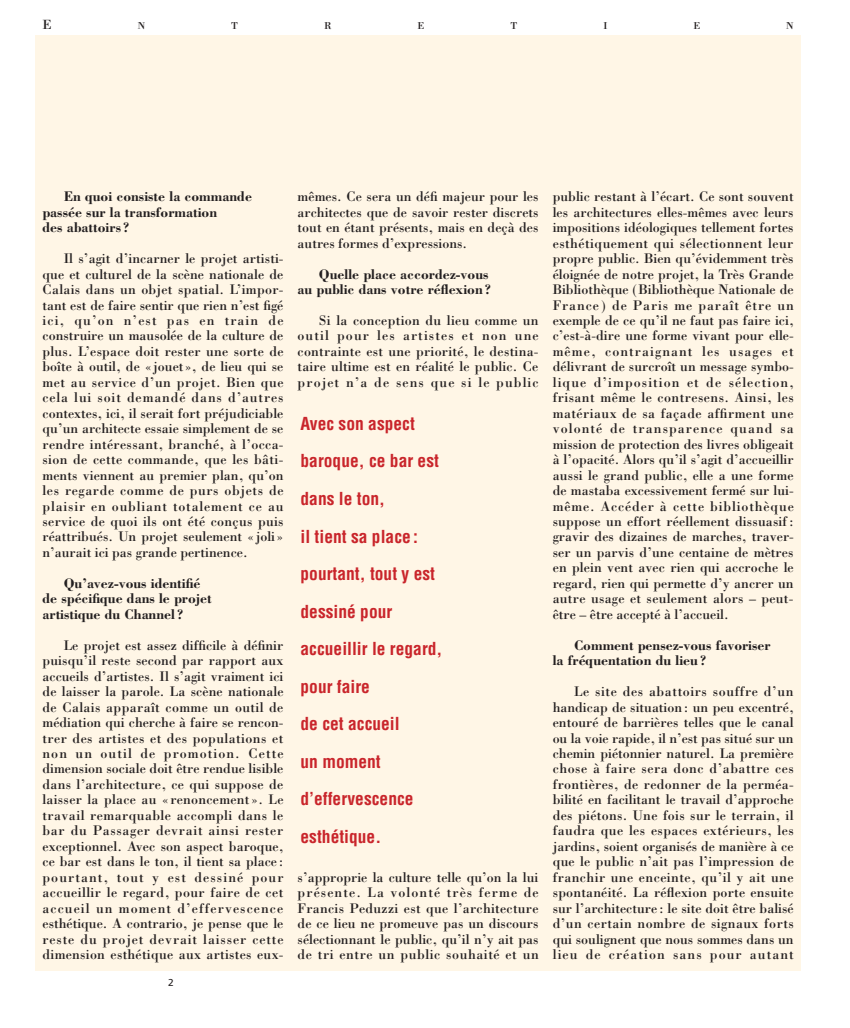
<style>
.page{position:relative;width:850px;height:1028px;background:#fff}
.page>*{position:absolute;margin:0;border:0;box-sizing:border-box;transform-origin:0 0}
.t1{font:700 condensed 17.5px/37.5px "Helvetica";color:#c9252b}
.t2{font:14.38px/15.5px "Bodoni";letter-spacing:.01em;color:#231f20;text-align:justify}
.t3{font:700 14.38px/15.5px "Bodoni";color:#231f20}
.t4{font:13.75px "Bodoni";color:#231f20}
.t5{font:10.25px "Bodoni";color:#231f20}
.t6{font:10px "Frutiger";color:#231f20}
</style>
<div class="page">
<div style="left:35px;top:35px;width:766px;height:936px;background:#fff6e6"></div>
<p class="t4" style="left:43px;top:19px;width:11px">E</p>
<p class="t5" style="left:138px;top:22px;width:9px">N</p>
<p class="t5" style="left:231px;top:22px;width:8px">T</p>
<p class="t5" style="left:324px;top:22px;width:9px">R</p>
<p class="t5" style="left:418px;top:22px;width:8px">E</p>
<p class="t5" style="left:510px;top:22px;width:8px">T</p>
<p class="t5" style="left:603px;top:22px;width:6px">I</p>
<p class="t5" style="left:693px;top:22px;width:8px">E</p>
<p class="t5" style="left:786px;top:22px;width:9px">N</p>
<p class="t3" style="left:43px;top:190px;width:211px;text-indent:21px">En quoi consiste la commande passée sur la transformation<br>des abattoirs ?</p>
<p class="t2" style="left:43px;top:252px;width:243px;text-indent:21px">Il s’agit d’incarner le projet artisti&shy;que et culturel de la scène nationale de Calais dans un objet spatial. L’impor&shy;tant est de faire sentir que rien n’est figé ici, qu’on n’est pas en train de construire un mausolée de la culture de plus. L’espace doit rester une sorte de boîte à outil, de «jouet», de lieu qui se met au service d’un projet. Bien que cela lui soit demandé dans d’autres contextes, ici, il serait fort préjudiciable qu’un architecte essaie simplement de se rendre intéressant, branché, à l’occa&shy;sion de cette commande, que les bâti&shy;ments viennent au premier plan, qu’on les regarde comme de purs objets de plaisir en oubliant totalement ce au service de quoi ils ont été conçus puis réattribués. Un projet seulement «joli» n’aurait ici pas grande pertinence.</p>
<p class="t3" style="left:43px;top:576px;width:171px;text-indent:21px">Qu’avez-vous identifié de spécifique dans le projet artistique du Channel?</p>
<p class="t2" style="left:43px;top:638px;width:243px;text-indent:21px">Le projet est assez difficile à définir puisqu’il reste second par rapport aux accueils d’artistes. Il s’agit vraiment ici de laisser la parole. La scène nationale de Calais apparaît comme un outil de médiation qui cherche à faire se rencon&shy;trer des artistes et des populations et non un outil de promotion. Cette dimension sociale doit être rendue lisible dans l’architecture, ce qui suppose de laisser la place au «renoncement». Le travail remarquable accompli dans le bar du Passager devrait ainsi rester exceptionnel. Avec son aspect baroque, ce bar est dans le ton, il tient sa place : pourtant, tout y est dessiné pour accueillir le regard, pour faire de cet accueil un moment d’effervescence esthétique. A contrario, je pense que le reste du projet devrait laisser cette dimension esthétique aux artistes eux-</p>
<p class="t6" style="left:168px;top:978px;width:7px">2</p>
<p class="t2" style="left:298px;top:190px;width:242px">mêmes. Ce sera un défi majeur pour les architectes que de savoir rester discrets tout en étant présents, mais en deçà des autres formes d’expressions.</p>
<p class="t3" style="left:298px;top:267px;width:195px;text-align:right">Quelle place accordez-vous<br>au public dans votre réflexion ?</p>
<p class="t2" style="left:298px;top:314px;width:243px;text-indent:21px">Si la conception du lieu comme un outil pour les artistes et non une contrainte est une priorité, le destina&shy;taire ultime est en réalité le public. Ce projet n’a de sens que si le public</p>
<p class="t1" style="left:301px;top:406px;width:143px">Avec son aspect baroque, ce bar est dans le ton,<br>il tient sa place : pourtant, tout y est dessiné pour accueillir le regard, pour faire<br>de cet accueil<br>un moment d’effervescence esthétique.</p>
<p class="t2" style="left:298px;top:870px;width:243px">s’approprie la culture telle qu’on la lui présente. La volonté très ferme de Francis Peduzzi est que l’architecture de ce lieu ne promeuve pas un discours sélectionnant le public, qu’il n’y ait pas de tri entre un public souhaité et un</p>
<p class="t2" style="left:553px;top:190px;width:243px">public restant à l’écart. Ce sont souvent les architectures elles-mêmes avec leurs impositions idéologiques tellement fortes esthétiquement qui sélectionnent leur propre public. Bien qu’évidemment très éloignée de notre projet, la Très Grande Bibliothèque (Bibliothèque Nationale de France) de Paris me paraît être un exemple de ce qu’il ne faut pas faire ici, c’est-à-dire une forme vivant pour elle&shy;même, contraignant les usages et délivrant de surcroît un message symbo&shy;lique d’imposition et de sélection, frisant même le contresens. Ainsi, les matériaux de sa façade affirment une volonté de transparence quand sa mission de protection des livres obligeait à l’opacité. Alors qu’il s’agit d’accueillir aussi le grand public, elle a une forme de mastaba excessivement fermé sur lui&shy;même. Accéder à cette bibliothèque suppose un effort réellement dissuasif : gravir des dizaines de marches, traver&shy;ser un parvis d’une centaine de mètres en plein vent avec rien qui accroche le regard, rien qui permette d’y ancrer un autre usage et seulement alors – peut&shy;être – être accepté à l’accueil.</p>
<p class="t3" style="left:553px;top:638px;width:219px;text-indent:21px">Comment pensez-vous favoriser la fréquentation du lieu?</p>
<p class="t2" style="left:553px;top:685px;width:243px;text-indent:21px">Le site des abattoirs souffre d’un handicap de situation: un peu excentré, entouré de barrières telles que le canal ou la voie rapide, il n’est pas situé sur un chemin piétonnier naturel. La première chose à faire sera donc d’abattre ces frontières, de redonner de la perméa&shy;bilité en facilitant le travail d’approche des piétons. Une fois sur le terrain, il faudra que les espaces extérieurs, les jardins, soient organisés de manière à ce que le public n’ait pas l’impression de franchir une enceinte, qu’il y ait une spontanéité. La réflexion porte ensuite sur l’architecture: le site doit être balisé d’un certain nombre de signaux forts qui soulignent que nous sommes dans un lieu de création sans pour autant</p>
</div>
